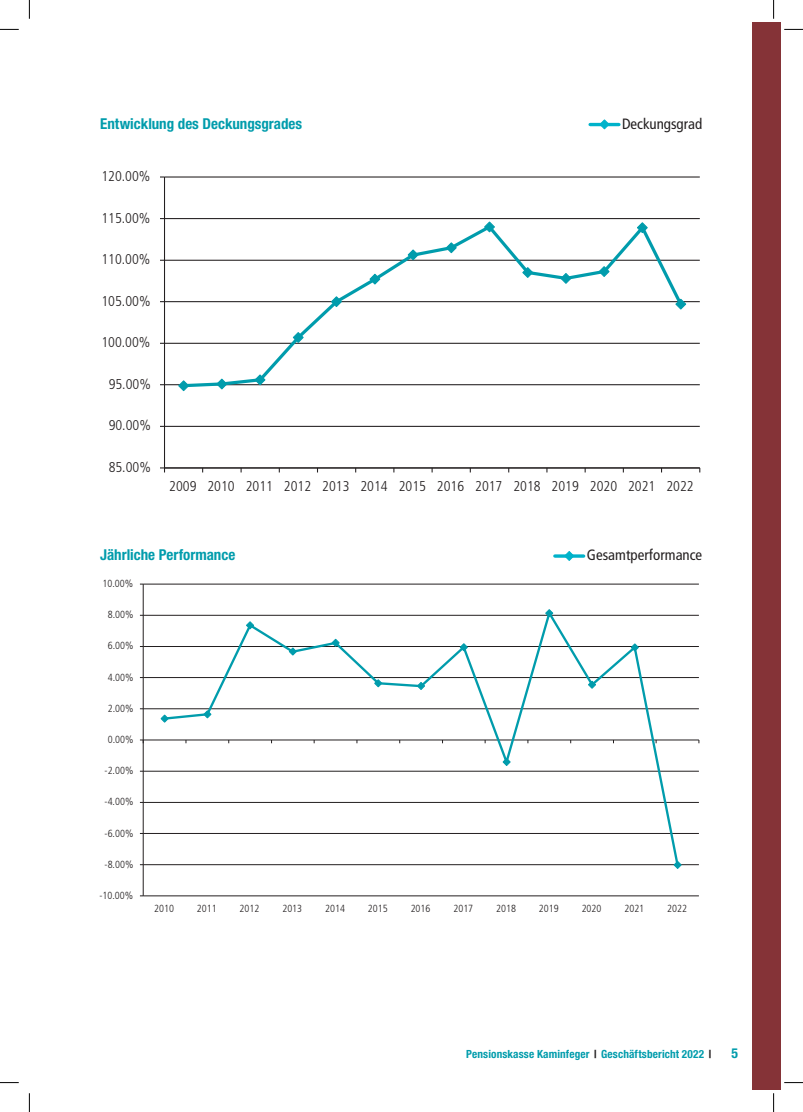
<style>
.page{position:relative;width:803px;height:1112px;background:#fff}
.page>*{position:absolute;margin:0;border:0;box-sizing:border-box;transform-origin:0 0}
.t1{font:700 condensed 15px "Helvetica Neue";color:#009cac}
.t2{font:condensed 15px "Frutiger";letter-spacing:.005em;color:#231f20}
.t3{font:300 condensed 14.25px "Frutiger LT Pro";color:#231f20}
.t4{font:700 condensed 13.75px "Helvetica Neue";color:#009cac}
.t5{font:700 condensed 11.25px "Helvetica Neue";letter-spacing:.01em;color:#009cac}
.t6{font:300 condensed 10.38px "Frutiger LT Pro";color:#231f20}
.s1{color:#231f20}
</style>
<div class="page">
<svg style="left:160px;top:176px;width:541px;height:297px"></svg>
<svg style="left:139px;top:583px;width:561px;height:314px"></svg>
<hr style="left:590px;top:123px;width:29px;height:3px;background:#00b2ca">
<svg style="left:599px;top:119px;width:11px;height:11px"></svg>
<hr style="left:555px;top:554px;width:29px;height:3px;background:#00b2ca">
<svg style="left:564px;top:551px;width:11px;height:10px"></svg>
<div style="left:752px;top:22px;width:29px;height:1067px;background:#853337"></div>
<svg style="left:0;top:29px;width:19px;height:1px"></svg>
<svg style="left:784px;top:29px;width:19px;height:1px"></svg>
<svg style="left:0;top:1082px;width:19px;height:1px"></svg>
<svg style="left:784px;top:1082px;width:19px;height:1px"></svg>
<svg style="left:29px;top:0;width:1px;height:19px"></svg>
<svg style="left:29px;top:1093px;width:1px;height:18px"></svg>
<svg style="left:773px;top:0;width:1px;height:19px"></svg>
<svg style="left:773px;top:1093px;width:1px;height:18px"></svg>
<h1 class="t1" style="left:100px;top:114px;width:203px">Entwicklung des Deckungsgrades</h1>
<h2 class="t3" style="left:101px;top:168px;width:51px">120.00%</h2>
<h2 class="t3" style="left:101px;top:209px;width:51px">115.00%</h2>
<h2 class="t3" style="left:101px;top:251px;width:51px">110.00%</h2>
<h2 class="t3" style="left:101px;top:292px;width:51px">105.00%</h2>
<h2 class="t3" style="left:101px;top:334px;width:51px">100.00%</h2>
<h2 class="t3" style="left:109px;top:376px;width:44px">95.00%</h2>
<h2 class="t3" style="left:109px;top:417px;width:44px">90.00%</h2>
<h2 class="t3" style="left:109px;top:459px;width:44px">85.00%</h2>
<h1 class="t2" style="left:622px;top:115px;width:82px">Deckungsgrad</h1>
<h2 class="t3" style="left:169px;top:477px;width:526px">2009 2010 2011 2012 2013 2014 2015 2016 2017 2018 2019 2020 2021 2022</h2>
<h1 class="t1" style="left:100px;top:545px;width:137px">Jährliche Performance</h1>
<p class="t6" style="left:103px;top:577px;width:32px">10.00%</p>
<p class="t6" style="left:108px;top:608px;width:27px">8.00%</p>
<p class="t6" style="left:108px;top:639px;width:27px">6.00%</p>
<p class="t6" style="left:108px;top:671px;width:27px">4.00%</p>
<p class="t6" style="left:108px;top:702px;width:27px">2.00%</p>
<p class="t6" style="left:108px;top:733px;width:27px">0.00%</p>
<p class="t6" style="left:105px;top:764px;width:30px">-2.00%</p>
<p class="t6" style="left:105px;top:795px;width:30px">-4.00%</p>
<p class="t6" style="left:105px;top:826px;width:30px">-6.00%</p>
<p class="t6" style="left:105px;top:857px;width:30px">-8.00%</p>
<p class="t6" style="left:99px;top:889px;width:35px">-10.00%</p>
<h1 class="t2" style="left:587px;top:546px;width:117px">Gesamtperformance</h1>
<p class="t6" style="left:154px;top:902px;width:21px">2010</p>
<p class="t6" style="left:197px;top:902px;width:21px">2011</p>
<p class="t6" style="left:240px;top:902px;width:21px">2012</p>
<p class="t6" style="left:282px;top:902px;width:21px">2013</p>
<p class="t6" style="left:325px;top:902px;width:21px">2014</p>
<p class="t6" style="left:368px;top:902px;width:21px">2015</p>
<p class="t6" style="left:411px;top:902px;width:21px">2016</p>
<p class="t6" style="left:453px;top:902px;width:21px">2017</p>
<p class="t6" style="left:496px;top:902px;width:21px">2018</p>
<p class="t6" style="left:539px;top:902px;width:21px">2019</p>
<p class="t6" style="left:582px;top:902px;width:21px">2020</p>
<p class="t6" style="left:624px;top:902px;width:21px">2021</p>
<p class="t6" style="left:667px;top:902px;width:21px">2022</p>
<p class="t5" style="left:466px;top:1046px;width:247px">Pensionskasse Kaminfeger <span class="s1">|</span> Geschäftsbericht 2022 <span class="s1">|</span></p>
<h3 class="t4" style="left:731px;top:1044px;width:8px">5</h3>
</div>
